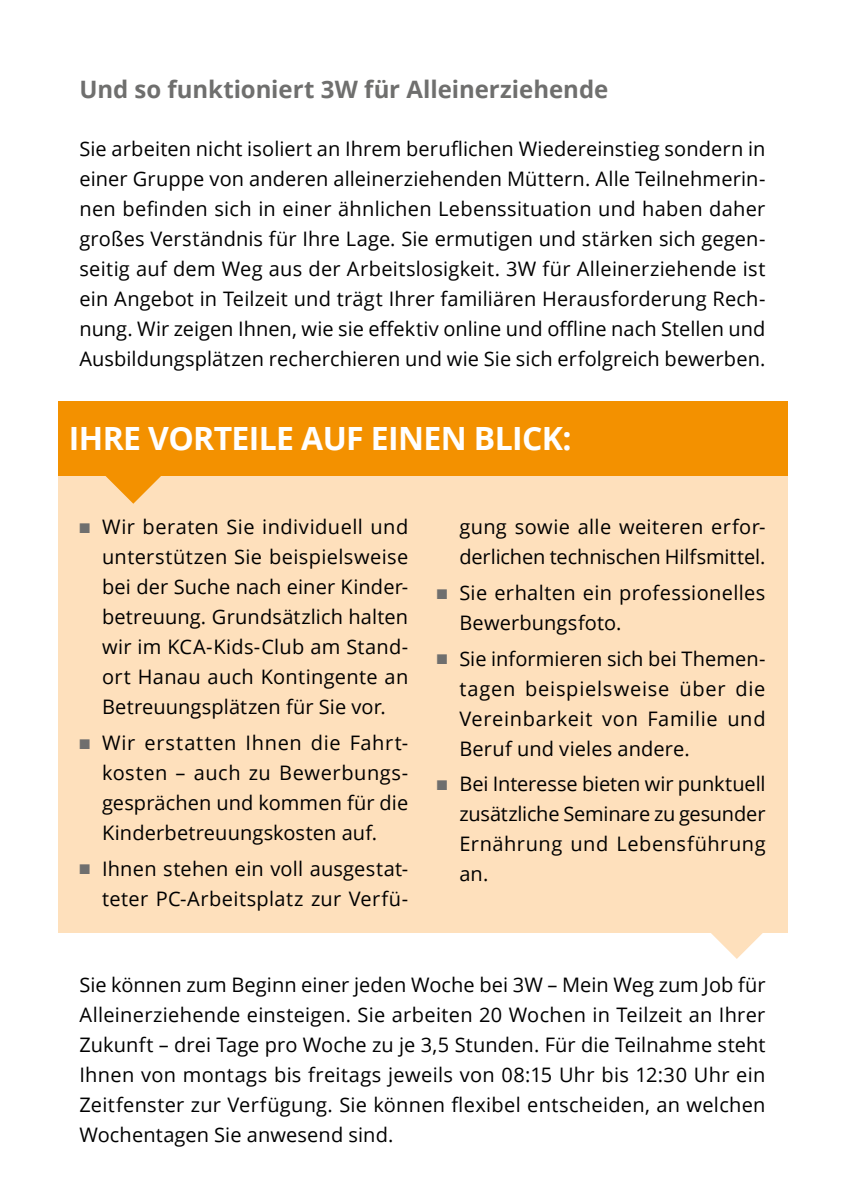
<style>
.page{position:relative;width:845px;height:1191px;background:#fff}
.page>*{position:absolute;margin:0;border:0;box-sizing:border-box;transform-origin:0 0}
.t1{font:700 32px "Open Sans";letter-spacing:-.02em;color:#fff}
.t2{font:700 24px "Open Sans";letter-spacing:-.005em;color:#6f6f6e}
.t3{font:20px/30px "Open Sans";letter-spacing:.01em;color:#000;text-align:justify}
.s1{color:#6f6f6e}
</style>
<div class="page">
<div style="left:58px;top:452px;width:729px;height:481px;background:#fee0bc"></div>
<div style="left:58px;top:401px;width:729px;height:75px;background:#f39100"></div>
<svg style="left:105px;top:476px;width:56px;height:28px"></svg>
<svg style="left:711px;top:933px;width:52px;height:26px"></svg>
<p class="t2" style="left:79px;top:72px;width:530px">Und so funktioniert 3W für Alleinerziehende</p>
<p class="t3" style="left:79px;top:133px;width:687px">Sie arbeiten nicht isoliert an Ihrem beruflichen Wiedereinstieg sondern in einer Gruppe von anderen alleinerziehenden Müttern. Alle Teilnehmerin&shy;nen befinden sich in einer ähnlichen Lebenssituation und haben daher großes Verständnis für Ihre Lage. Sie ermutigen und stärken sich gegen&shy;seitig auf dem Weg aus der Arbeitslosigkeit. 3W für Alleinerziehende ist ein Angebot in Teilzeit und trägt Ihrer familiären Herausforderung Rech&shy;nung. Wir zeigen Ihnen, wie sie effektiv online und offline nach Stellen und Ausbildungsplätzen recherchieren und wie Sie sich erfolgreich bewerben.</p>
<h1 class="t1" style="left:69px;top:416px;width:254px">Ih re Vortei le auf</h1>
<h1 class="t1" style="left:371px;top:416px;width:202px">ei nen Blick:</h1>
<p class="t3" style="left:102px;top:511px;width:308px;text-indent:-23px"><span class="s1">■</span> Wir beraten Sie individuell und unterstützen Sie beispielsweise bei der Suche nach einer Kinder&shy;betreuung. Grundsätzlich halten wir im KCA-Kids-Club am Stand&shy;ort Hanau auch Kontingente an Betreuungsplätzen für Sie vor.</p>
<p class="t3" style="left:102px;top:727px;width:308px;text-indent:-23px"><span class="s1">■</span> Wir erstatten Ihnen die Fahrt&shy;kosten – auch zu Bewerbungs&shy;gesprächen und kommen für die Kinderbetreuungskosten auf.</p>
<p class="t3" style="left:79px;top:852px;width:330px;text-align:right"><span class="s1">■</span> Ihnen stehen ein voll ausgestat&shy;teter PC-Arbeitsplatz zur Verfü-</p>
<p class="t3" style="left:459px;top:511px;width:308px">gung sowie alle weiteren erfor&shy;derlichen technischen Hilfsmittel.</p>
<p class="t3" style="left:459px;top:577px;width:308px;text-indent:-23px"><span class="s1">■</span> Sie erhalten ein professionelles<br>Bewerbungsfoto.</p>
<p class="t3" style="left:459px;top:642px;width:308px;text-indent:-23px"><span class="s1">■</span> Sie informieren sich bei Themen&shy;tagen beispielsweise über die Vereinbarkeit von Familie und Beruf und vieles andere.</p>
<p class="t3" style="left:459px;top:768px;width:308px;text-indent:-23px"><span class="s1">■</span> Bei Interesse bieten wir punktuell zusätzliche Seminare zu gesunder Ernährung und Lebensführung an.</p>
<p class="t3" style="left:79px;top:969px;width:688px">Sie können zum Beginn einer jeden Woche bei 3W – Mein Weg zum Job für Alleinerziehende einsteigen. Sie arbeiten 20 Wochen in Teilzeit an Ihrer Zukunft – drei Tage pro Woche zu je 3,5 Stunden. Für die Teilnahme steht Ihnen von montags bis freitags jeweils von 08:15 Uhr bis 12:30 Uhr ein Zeitfenster zur Verfügung. Sie können flexibel entscheiden, an welchen Wochentagen Sie anwesend sind.</p>
</div>
